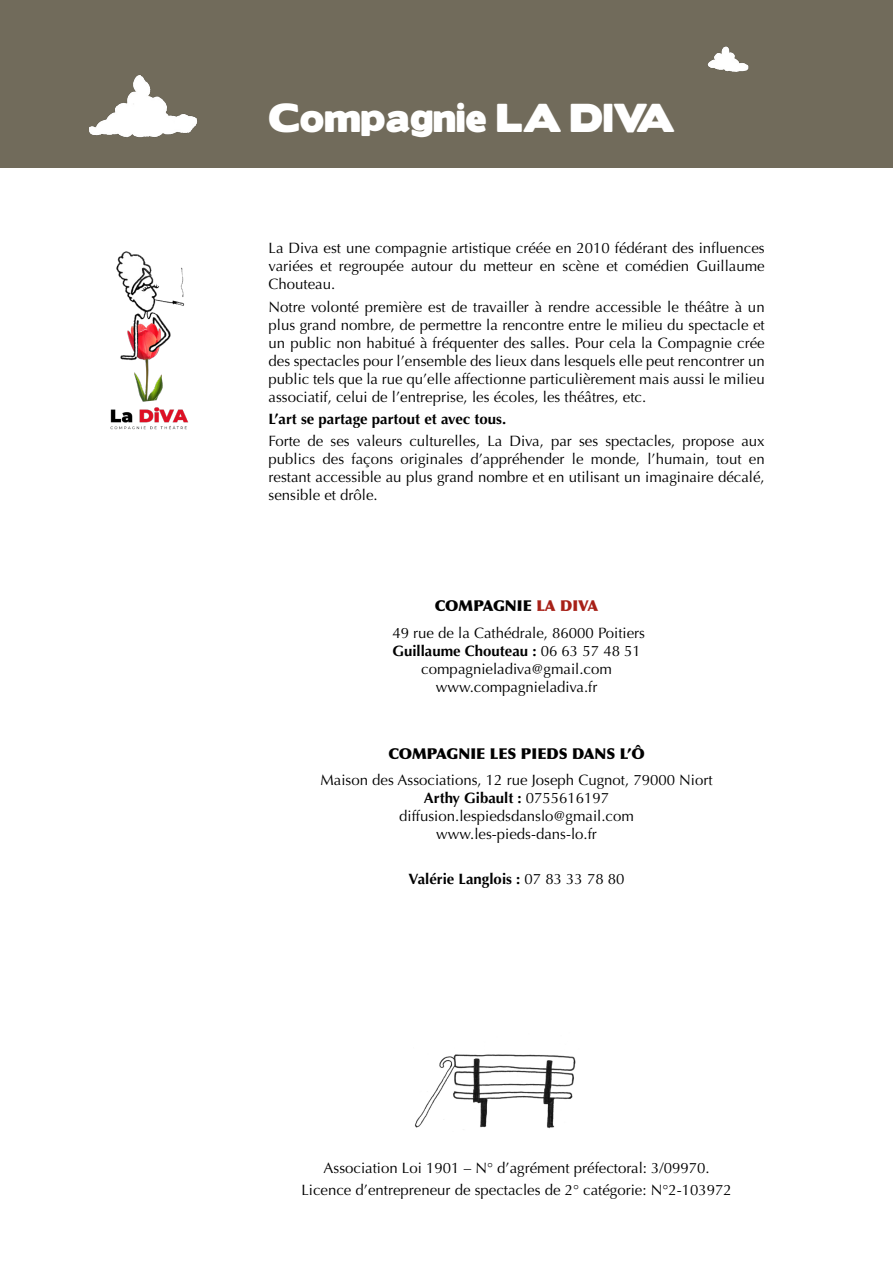
<style>
.page{position:relative;width:893px;height:1263px;background:#fff}
.page>*{position:absolute;margin:0;border:0;box-sizing:border-box;transform-origin:0 0}
.t1{font:36px "Boris Black Bloxx";color:#fff}
.t2{font:15px/18px "Optima";color:#000;text-align:center}
.t3{font:700 15px "Optima";color:#000}
.t4{font:900 15px "Optima";color:#000}
.s1{font-weight:900}
.s2{font-weight:900;color:#a72017}
.s3{font-weight:700}
.s4{font-weight:400}
</style>
<div class="page">
<div style="left:0;top:0;width:893px;height:167px;background:#716b5b"></div>
<img style="left:89px;top:75px;width:108px;height:63px">
<img style="left:707px;top:46px;width:42px;height:26px">
<img style="left:110px;top:251px;width:79px;height:179px">
<img style="left:415px;top:1054px;width:161px;height:75px">
<h1 class="t1" style="left:269px;top:91px;width:407px">Compagnie LA DIVA</h1>
<p class="t2" style="left:269px;top:239px;width:498px;text-align:justify">La Diva est une compagnie artistique créée en 2010 fédérant des influences variées et regroupée autour du metteur en scène et comédien Guillaume Chouteau.</p>
<p class="t2" style="left:269px;top:298px;width:498px;text-align:justify">Notre volonté première est de travailler à rendre accessible le théâtre à un plus grand nombre, de permettre la rencontre entre le milieu du spectacle et un public non habitué à fréquenter des salles. Pour cela la Compagnie crée des spectacles pour l’ensemble des lieux dans lesquels elle peut rencontrer un public tels que la rue qu’elle affectionne particulièrement mais aussi le milieu associatif, celui de l’entreprise, les écoles, les théâtres, etc.</p>
<p class="t3" style="left:269px;top:410px;width:239px">L’art se partage partout et avec tous.</p>
<p class="t2" style="left:269px;top:432px;width:498px;text-align:justify">Forte de ses valeurs culturelles, La Diva, par ses spectacles, propose aux publics des façons originales d’appréhender le monde, l’humain, tout en restant accessible au plus grand nombre et en utilisant un imaginaire décalé, sensible et drôle.</p>
<p class="t2" style="left:392px;top:593px;width:254px;line-height:26.5px"><span class="s1">COMPAGNIE</span> <span class="s2">LA DIVA<br></span>49 rue de la Cathédrale, 86000 Poitiers</p>
<p class="t2" style="left:392px;top:642px;width:250px"><span class="s3">Guillaume Chouteau :</span> 06 63 57 48 51 compagnieladiva@gmail.com www.compagnieladiva.fr</p>
<p class="t4" style="left:388px;top:744px;width:258px">COMPAGNIE LES PIEDS DANS L’Ô</p>
<p class="t2" style="left:321px;top:771px;width:393px">Maison des Associations, 12 rue Joseph Cugnot, 79000 Niort <span class="s3">Arthy Gibault :</span> 0755616197 diffusion.lespiedsdanslo@gmail.com www.les-pieds-dans-lo.fr</p>
<p class="t3" style="left:409px;top:870px;width:217px">Valérie Langlois : <span class="s4">07 83 33 78 80</span></p>
<p class="t2" style="left:301px;top:1157px;width:432px;line-height:22.2px">Association Loi 1901 – N° d’agrément préfectoral: 3/09970.<br>Licence d’entrepreneur de spectacles de 2° catégorie: N°2-103972</p>
</div>
